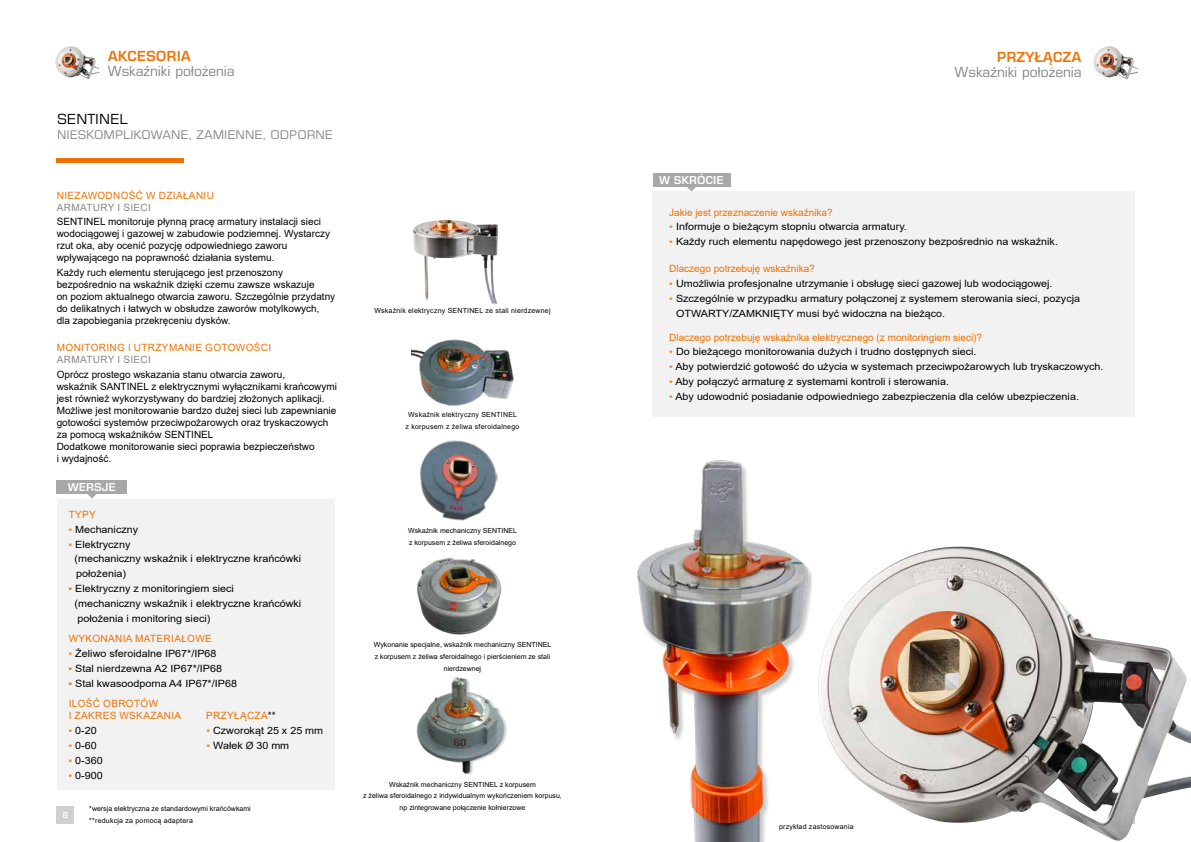
<style>
.page{position:relative;width:1191px;height:842px;background:#fff}
.page>*{position:absolute;margin:0;border:0;box-sizing:border-box;transform-origin:0 0}
.t1{font:14px "Eurostile LT Pro";letter-spacing:-.005em;color:#878787}
.t2{font:600 14px "Eurostile LT Std";letter-spacing:-.005em;color:#ee7203}
.t3{font:600 14px "Eurostile LT Pro";letter-spacing:-.005em;color:#ee7203}
.t4{font:14px "Eurostile LT Pro";color:#000}
.t5{font:12px "Eurostile LT Pro";color:#878787}
.t6{font:600 11px "Eurostile LT Pro";color:#fff}
.t7{font:10px/14.8px "Arial";color:#000;scale:1.08 1}
.t8{font:10px/12px "Arial";color:#000}
.t9{font:10px "Arial";color:#ee7203}
.t10{font:10px "Arial";letter-spacing:.035em;color:#ee7203}
.t11{font:10px "Arial";letter-spacing:.035em;color:#878787}
.t12{font:600 8px "Eurostile";color:#fff}
.t13{font:7px/11.7px "Arial";color:#000;text-align:center}
.t14{font:7px/11.7px "Arial";letter-spacing:.03em;color:#000;text-align:center}
.s1{color:#f18825}
.s2{color:#ee7203}
.s3{color:#000}
</style>
<div class="page">
<div style="left:57px;top:806px;width:17px;height:17px;background:#d0d0d0"></div>
<img style="left:818px;top:546px;width:373px;height:295px">
<hr style="left:57px;top:159px;width:127px;height:4px;background:#ee7203">
<img style="left:55px;top:46px;width:44px;height:33px">
<img style="left:1093px;top:46px;width:44px;height:33px">
<img style="left:413px;top:220px;width:85px;height:84px">
<img style="left:412px;top:339px;width:102px;height:67px">
<img style="left:419px;top:440px;width:79px;height:81px">
<img style="left:417px;top:557px;width:85px;height:78px">
<div style="left:652px;top:191px;width:482px;height:226px;background:#f2f2f2"></div>
<img style="left:416px;top:677px;width:91px;height:98px">
<div style="left:57px;top:499px;width:277px;height:291px;background:#f2f2f2"></div>
<svg style="left:87px;top:494px;width:10px;height:5px"></svg>
<div style="left:57px;top:480px;width:70px;height:14px;background:#a8a8a7"></div>
<svg style="left:687px;top:187px;width:9px;height:4px"></svg>
<div style="left:652px;top:173px;width:78px;height:14px;background:#a8a8a7"></div>
<img style="left:637px;top:460px;width:174px;height:382px">
<h1 class="t2" style="left:108px;top:47px;width:85px">AKCESORIA</h1>
<h1 class="t1" style="left:108px;top:62px;width:128px">Wskaźniki położenia</h1>
<h1 class="t4" style="left:57px;top:111px;width:72px">SENTINEL</h1>
<p class="t5" style="left:57px;top:128px;width:277px">NIESKOMPLIKOWANE, ZAMIENNE, ODPORNE</p>
<p class="t10" style="left:57px;top:188px;width:158px">NIEZAWODNOŚĆ W DZIAŁANIU</p>
<p class="t11" style="left:57px;top:200px;width:96px">ARMATURY I SIECI</p>
<p class="t8" style="left:57px;top:216px;width:275px">SENTINEL monitoruje płynną pracę armatury instalacji sieci wodociągowej i gazowej w zabudowie podziemnej. Wystarczy rzut oka, aby ocenić pozycję odpowiedniego zaworu wpływającego na poprawność działania systemu.</p>
<p class="t8" style="left:57px;top:267px;width:280px">Każdy ruch elementu sterującego jest przenoszony bezpośrednio na wskaźnik dzięki czemu zawsze wskazuje<br>on poziom aktualnego otwarcia zaworu. Szczególnie przydatny do delikatnych i łatwych w obsłudze zaworów motylkowych, dla zapobiegania przekręceniu dysków.</p>
<p class="t10" style="left:57px;top:341px;width:216px">MONITORING I UTRZYMANIE GOTOWOŚCI</p>
<p class="t11" style="left:57px;top:353px;width:96px">ARMATURY I SIECI</p>
<p class="t8" style="left:57px;top:368px;width:282px">Oprócz prostego wskazania stanu otwarcia zaworu,<br>wskaźnik SANTINEL z elektrycznymi wyłącznikami krańcowymi jest również wykorzystywany do bardziej złożonych aplikacji.<br>Możliwe jest monitorowanie bardzo dużej sieci lub zapewnianie gotowości systemów przeciwpożarowych oraz tryskaczowych za pomocą wskaźników SENTINEL<br>Dodatkowe monitorowanie sieci poprawia bezpieczeństwo<br>i wydajność.</p>
<p class="t6" style="left:68px;top:480px;width:50px">WERSJE</p>
<p class="t9" style="left:69px;top:507px;width:29px">TYPY</p>
<p class="t7" style="left:68px;top:522px;width:66px"><span class="s1">▪</span> Mechaniczny</p>
<p class="t7" style="left:74px;top:537px;width:211px;text-indent:-6px"><span class="s1">▪</span> Elektryczny<br>(mechaniczny wskaźnik i elektryczne krańcówki położenia)</p>
<p class="t7" style="left:74px;top:581px;width:211px;text-indent:-6px"><span class="s2">▪</span> Elektryczny z monitoringiem sieci (mechaniczny wskaźnik i elektryczne krańcówki położenia i monitoring sieci)</p>
<p class="t10" style="left:69px;top:632px;width:145px">WYKONANIA MATERIAŁOWE</p>
<p class="t7" style="left:68px;top:646px;width:139px"><span class="s1">▪</span> Żeliwo sferoidalne IP67*/IP68</p>
<p class="t7" style="left:68px;top:661px;width:144px"><span class="s2">▪</span> Stal nierdzewna A2 IP67*/IP68</p>
<p class="t7" style="left:68px;top:673px;width:157px;line-height:20.5px"><span class="s2">▪</span> Stal kwasoodporna A4 IP67*/IP68<br><span class="s2">ILOŚĆ OBROTÓW</span></p>
<p class="t10" style="left:69px;top:709px;width:114px">I ZAKRES WSKAZANIA</p>
<p class="t10" style="left:206px;top:709px;width:71px">PRZYŁĄCZA<span class="s3">**</span></p>
<p class="t7" style="left:68px;top:723px;width:28px"><span class="s1">▪</span> 0-20</p>
<p class="t7" style="left:206px;top:723px;width:110px"><span class="s1">▪</span> Czworokąt 25 x 25 mm</p>
<p class="t7" style="left:68px;top:738px;width:28px"><span class="s1">▪</span> 0-60</p>
<p class="t7" style="left:206px;top:738px;width:78px"><span class="s1">▪</span> Wałek Ø 30 mm</p>
<p class="t7" style="left:68px;top:753px;width:33px"><span class="s1">▪</span> 0-360</p>
<p class="t7" style="left:68px;top:768px;width:33px"><span class="s1">▪</span> 0-900</p>
<p class="t12" style="left:62px;top:810px;width:7px">8</p>
<p class="t13" style="left:89px;top:802px;width:163px;line-height:12px;text-align:left">*wersja elektryczna ze standardowymi krańcówkami **redukcja za pomocą adaptera</p>
<p class="t14" style="left:374px;top:305px;width:178px">Wskaźnik elektryczny SENTINEL ze stali nierdzewnej</p>
<p class="t14" style="left:405px;top:409px;width:115px">Wskaźnik elektryczny SENTINEL z korpusem z żeliwa sferoidalnego</p>
<p class="t13" style="left:408px;top:525px;width:110px;text-align:left">Wskaźnik mechaniczny SENTINEL z korpusem z żeliwa sferoidalnego</p>
<p class="t13" style="left:374px;top:639px;width:179px">Wykonanie specjalne, wskaźnik mechaniczny SENTINEL z korpusem z żeliwa sferoidalnego i pierścieniem ze stali nierdzewnej</p>
<p class="t13" style="left:363px;top:778px;width:200px">Wskaźnik mechaniczny SENTINEL z korpusem<br>z żeliwa sferoidalnego z indywidualnym wykończeniem korpusu, np zintegrowane połączenie kołnierzowe</p>
<p class="t6" style="left:659px;top:173px;width:66px">W SKRÓCIE</p>
<h1 class="t3" style="left:996px;top:48px;width:86px">PRZYŁĄCZA</h1>
<h1 class="t1" style="left:954px;top:63px;width:128px">Wskaźniki położenia</h1>
<p class="t9" style="left:669px;top:205px;width:165px">Jakie jest przeznaczenie wskaźnika?</p>
<p class="t7" style="left:669px;top:219px;width:222px"><span class="s1">▪</span> Informuje o bieżącym stopniu otwarcia armatury.</p>
<p class="t7" style="left:669px;top:234px;width:361px"><span class="s1">▪</span> Każdy ruch elementu napędowego jest przenoszony bezpośrednio na wskaźnik.</p>
<p class="t9" style="left:669px;top:262px;width:147px">Dlaczego potrzebuję wskaźnika?</p>
<p class="t7" style="left:669px;top:276px;width:356px"><span class="s1">▪</span> Umożliwia profesjonalne utrzymanie i obsługę sieci gazowej lub wodociągowej.</p>
<p class="t7" style="left:676px;top:291px;width:375px;text-indent:-7px"><span class="s1">▪</span> Szczególnie w przypadku armatury połączonej z systemem sterowania sieci, pozycja<br>OTWARTY/ZAMKNIĘTY musi być widoczna na bieżąco.</p>
<p class="t9" style="left:669px;top:330px;width:314px">Dlaczego potrzebuję wskaźnika elektrycznego (z monitoringiem sieci)?</p>
<p class="t7" style="left:669px;top:344px;width:286px"><span class="s1">▪</span> Do bieżącego monitorowania dużych i trudno dostępnych sieci.</p>
<p class="t7" style="left:669px;top:359px;width:403px"><span class="s1">▪</span> Aby potwierdzić gotowość do użycia w systemach przeciwpożarowych lub tryskaczowych.</p>
<p class="t7" style="left:669px;top:374px;width:260px"><span class="s1">▪</span> Aby połączyć armaturę z systemami kontroli i sterowania.</p>
<p class="t7" style="left:669px;top:389px;width:381px"><span class="s1">▪</span> Aby udowodnić posiadanie odpowiedniego zabezpieczenia dla celów ubezpieczenia.</p>
<p class="t14" style="left:779px;top:821px;width:76px">przykład zastosowania</p>
</div>
